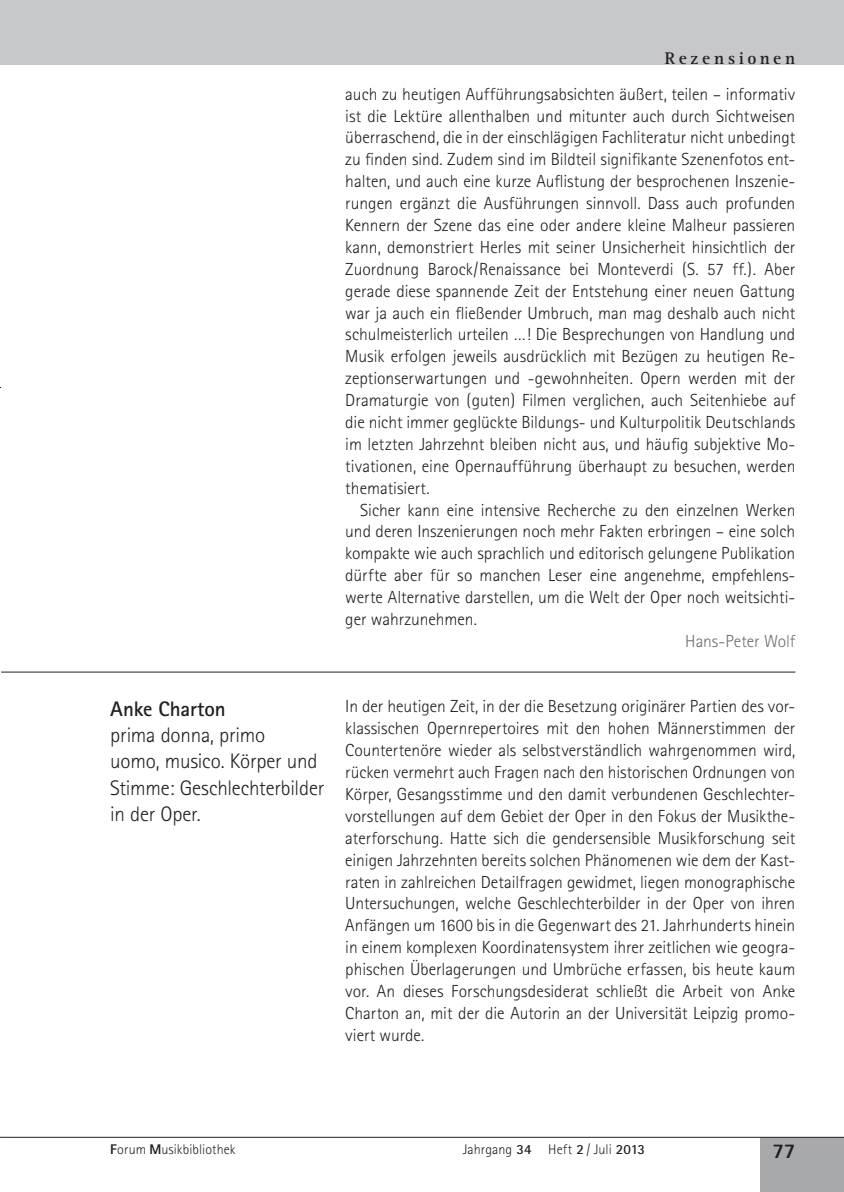
<style>
.page{position:relative;width:844px;height:1192px;background:#fff}
.page>*{position:absolute;margin:0;border:0;box-sizing:border-box;transform-origin:0 0}
.t1{font:300 21px/26.2px "Rotis Sans Serif";letter-spacing:-.01em;color:#231f20}
.t2{font:700 21px "Rotis Sans Serif";letter-spacing:-.005em;color:#231f20}
.t3{font:800 21px "Rotis Sans Serif";color:#231f20}
.t4{font:300 17.5px/21.9px "Rotis Sans Serif";letter-spacing:-.005em;color:#231f20;text-align:justify}
.t5{font:300 17.5px "Rotis Sans Serif";letter-spacing:-.005em;color:#6c6d70}
.t6{font:700 17.5px "Rotis Serif";letter-spacing:.205em;color:#231f20}
.t7{font:300 14px "Rotis Sans Serif";letter-spacing:.005em;color:#231f20}
.s1{font-weight:800}
.s2{font-weight:700}
</style>
<div class="page">
<div style="left:760px;top:1137px;width:83px;height:54px;background:#a8a9ad"></div>
<hr style="left:0;top:0;width:1px;height:64px;background:#c7c8ca">
<div style="left:1px;top:0;width:842px;height:64px;background:#c7c8ca"></div>
<hr style="left:1px;top:1136px;width:842px;height:1px;background:#231f20">
<hr style="left:1px;top:671px;width:794px;height:1px;background:#231f20">
<p class="t2" style="left:110px;top:695px;width:117px">Anke Charton</p>
<p class="t1" style="left:110px;top:721px;width:215px">prima donna, primo<br>uomo, musico. Körper und<br>Stimme: Geschlechterbilder in der Oper.</p>
<p class="t6" style="left:664px;top:48px;width:132px">Rezensionen</p>
<p class="t4" style="left:345px;top:83px;width:451px">auch zu heutigen Aufführungsabsichten äußert, teilen – informativ ist die Lektüre allenthalben und mitunter auch durch Sichtweisen überraschend, die in der einschlägigen Fachliteratur nicht unbedingt zu finden sind. Zudem sind im Bildteil signifikante Szenenfotos ent&shy;halten, und auch eine kurze Auflistung der besprochenen Inszenie&shy;rungen ergänzt die Ausführungen sinnvoll. Dass auch profunden Kennern der Szene das eine oder andere kleine Malheur passieren kann, demonstriert Herles mit seiner Unsicherheit hinsichtlich der Zuordnung Barock/Renaissance bei Monteverdi (S. 57 ff.). Aber gerade diese spannende Zeit der Entstehung einer neuen Gattung war ja auch ein fließender Umbruch, man mag deshalb auch nicht schulmeisterlich urteilen …! Die Besprechungen von Handlung und Musik erfolgen jeweils ausdrücklich mit Bezügen zu heutigen Re&shy;zeptionserwartungen und -gewohnheiten. Opern werden mit der Dramaturgie von (guten) Filmen verglichen, auch Seitenhiebe auf die nicht immer geglückte Bildungs- und Kulturpolitik Deutschlands im letzten Jahrzehnt bleiben nicht aus, und häufig subjektive Mo&shy;tivationen, eine Opernaufführung überhaupt zu besuchen, werden thematisiert.</p>
<p class="t4" style="left:345px;top:498px;width:451px;text-indent:15px">Sicher kann eine intensive Recherche zu den einzelnen Werken und deren Inszenierungen noch mehr Fakten erbringen – eine solch kompakte wie auch sprachlich und editorisch gelungene Publikation dürfte aber für so manchen Leser eine angenehme, empfehlens&shy;werte Alternative darstellen, um die Welt der Oper noch weitsichti&shy;ger wahrzunehmen.</p>
<p class="t5" style="left:685px;top:631px;width:112px">Hans-Peter Wolf</p>
<p class="t4" style="left:345px;top:695px;width:451px">In der heutigen Zeit, in der die Besetzung originärer Partien des vor&shy;klassischen Opernrepertoires mit den hohen Männerstimmen der Countertenöre wieder als selbstverständlich wahrgenommen wird, rücken vermehrt auch Fragen nach den historischen Ordnungen von Körper, Gesangsstimme und den damit verbundenen Geschlechter&shy;vorstellungen auf dem Gebiet der Oper in den Fokus der Musikthe&shy;aterforschung. Hatte sich die gendersensible Musikforschung seit einigen Jahrzehnten bereits solchen Phänomenen wie dem der Kast&shy;raten in zahlreichen Detailfragen gewidmet, liegen monographische Untersuchungen, welche Geschlechterbilder in der Oper von ihren Anfängen um 1600 bis in die Gegenwart des 21. Jahrhunderts hinein in einem komplexen Koordinatensystem ihrer zeitlichen wie geogra&shy;phischen Überlagerungen und Umbrüche erfassen, bis heute kaum vor. An dieses Forschungsdesiderat schließt die Arbeit von Anke Charton an, mit der die Autorin an der Universität Leipzig promo&shy;viert wurde.</p>
<p class="t7" style="left:110px;top:1140px;width:127px"><span class="s1">F</span>orum <span class="s1">M</span>usikbibliothek</p>
<p class="t7" style="left:462px;top:1140px;width:184px">Jahrgang <span class="s2">34</span> Heft <span class="s2">2</span> / Juli <span class="s2">2013</span></p>
<p class="t3" style="left:772px;top:1137px;width:24px">77</p>
</div>
